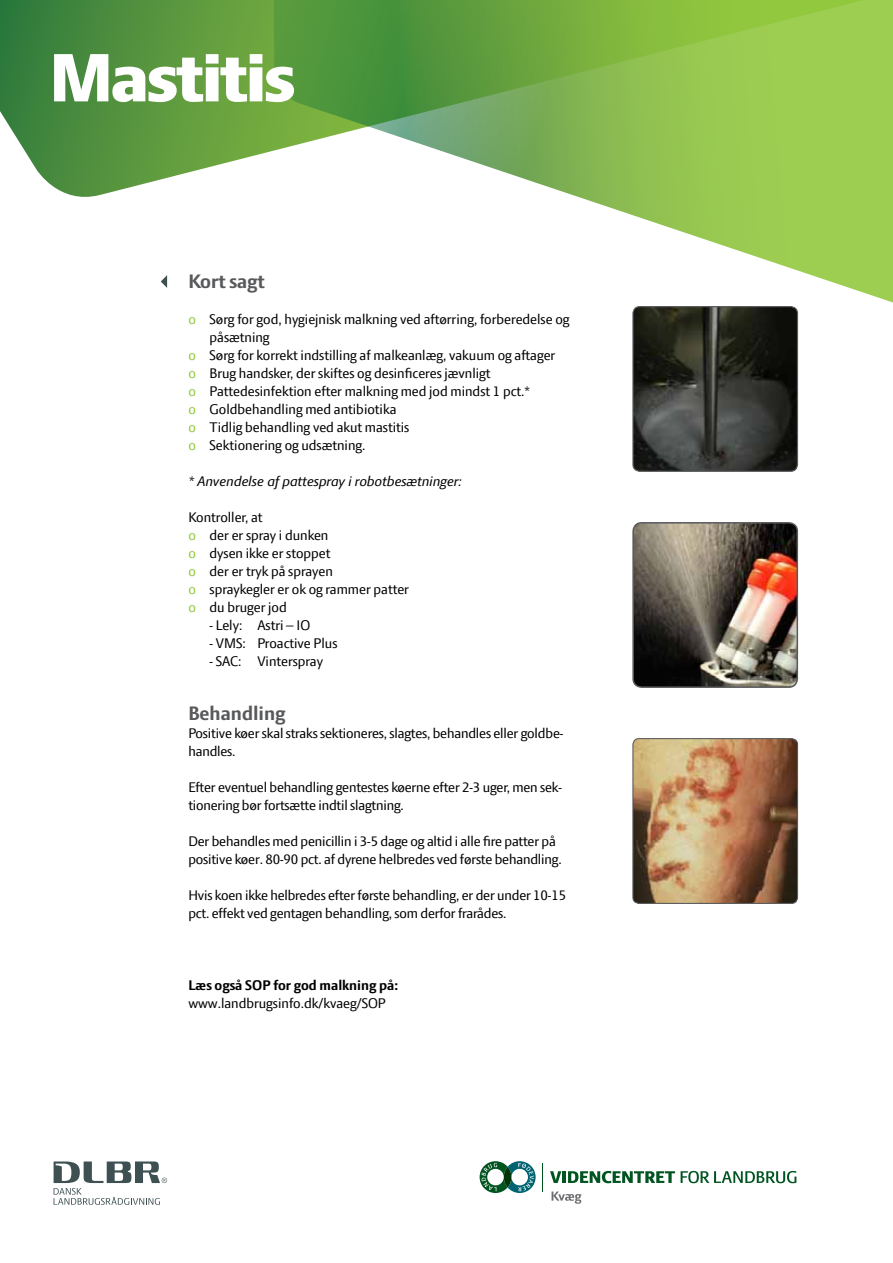
<style>
.page{position:relative;width:893px;height:1263px;background:#fff}
.page>*{position:absolute;margin:0;border:0;box-sizing:border-box;transform-origin:0 0}
.t1{font:800 73.5px "LF Press Sans";letter-spacing:-.025em;color:#fff}
.t2{font:700 21px "LF Press Sans";color:#58595b}
.t3{font:15px/18px "LF Press Sans";color:#000}
.t4{font:italic 15px "LF Press Sans";color:#000}
.t5{font:700 15px "LF Press Sans";color:#000}
.s1{color:#92c83e}
</style>
<div class="page">
<svg style="left:0;top:0;width:269px;height:197px;background:#68a055"></svg>
<svg style="left:269px;top:0;width:624px;height:351px"></svg>
<svg style="left:54px;top:1161px;width:113px;height:44px"></svg>
<svg style="left:480px;top:1161px;width:56px;height:32px"></svg>
<svg style="left:542px;top:1163px;width:1px;height:28px"></svg>
<svg style="left:550px;top:1171px;width:125px;height:12px"></svg>
<svg style="left:681px;top:1171px;width:115px;height:12px"></svg>
<svg style="left:552px;top:1191px;width:29px;height:13px"></svg>
<svg style="left:161px;top:275px;width:6px;height:13px"></svg>
<img style="left:635px;top:523px;width:162px;height:164px">
<div style="left:632px;top:522px;width:166px;height:166px;border:2px solid #58595b;border-radius:9px"></div>
<img style="left:633px;top:307px;width:164px;height:164px">
<div style="left:632px;top:306px;width:166px;height:166px;border:1px solid #58595b;border-radius:7px"></div>
<img style="left:634px;top:739px;width:163px;height:164px">
<div style="left:632px;top:738px;width:166px;height:166px;border:1px solid #58595b;border-radius:6px"></div>
<h1 class="t1" style="left:50px;top:35px;width:247px">Mastitis</h1>
<h2 class="t2" style="left:188px;top:269px;width:78px">Kort sagt</h2>
<p class="t3" style="left:188px;top:310px;width:383px"><span class="s1">o</span> Sørg for god, hygiejnisk malkning ved aftørring, forberedelse og</p>
<p class="t3" style="left:210px;top:328px;width:61px">påsætning</p>
<p class="t3" style="left:188px;top:346px;width:368px"><span class="s1">o</span> Sørg for korrekt indstilling af malkeanlæg, vakuum og aftager</p>
<p class="t3" style="left:188px;top:364px;width:304px"><span class="s1">o</span> Brug handsker, der skiftes og desinficeres jævnligt</p>
<p class="t3" style="left:188px;top:382px;width:343px"><span class="s1">o</span> Pattedesinfektion efter malkning med jod mindst 1 pct.*</p>
<p class="t3" style="left:188px;top:400px;width:210px"><span class="s1">o</span> Goldbehandling med antibiotika</p>
<p class="t3" style="left:188px;top:418px;width:222px"><span class="s1">o</span> Tidlig behandling ved akut mastitis</p>
<p class="t3" style="left:188px;top:436px;width:179px"><span class="s1">o</span> Sektionering og udsætning.</p>
<p class="t4" style="left:188px;top:473px;width:275px">* Anvendelse af pattespray i robotbesætninger:</p>
<p class="t3" style="left:188px;top:508px;width:222px">Kontroller, at<br><span class="s1">o</span> der er spray i dunken<br><span class="s1">o</span> dysen ikke er stoppet<br><span class="s1">o</span> der er tryk på sprayen<br><span class="s1">o</span> spraykegler er ok og rammer patter <span class="s1">o</span> du bruger jod</p>
<p class="t3" style="left:210px;top:616px;width:102px">- Lely: Astri – IO</p>
<p class="t3" style="left:210px;top:634px;width:129px">- VMS: Proactive Plus</p>
<p class="t3" style="left:210px;top:652px;width:115px">- SAC: Vinterspray</p>
<h2 class="t2" style="left:188px;top:701px;width:99px">Behandling</h2>
<p class="t3" style="left:188px;top:724px;width:376px">Positive køer skal straks sektioneres, slagtes, behandles eller goldbe&shy;handles.</p>
<p class="t3" style="left:188px;top:778px;width:375px">Efter eventuel behandling gentestes køerne efter 2-3 uger, men sek&shy;tionering bør fortsætte indtil slagtning.</p>
<p class="t3" style="left:188px;top:832px;width:375px">Der behandles med penicillin i 3-5 dage og altid i alle fire patter på positive køer. 80-90 pct. af dyrene helbredes ved første behandling.</p>
<p class="t3" style="left:188px;top:886px;width:379px">Hvis koen ikke helbredes efter første behandling, er der under 10-15 pct. effekt ved gentagen behandling, som derfor frarådes.</p>
<p class="t5" style="left:188px;top:977px;width:211px">Læs også SOP for god malkning på:</p>
<p class="t3" style="left:188px;top:994px;width:199px">www.landbrugsinfo.dk/kvaeg/SOP</p>
</div>
